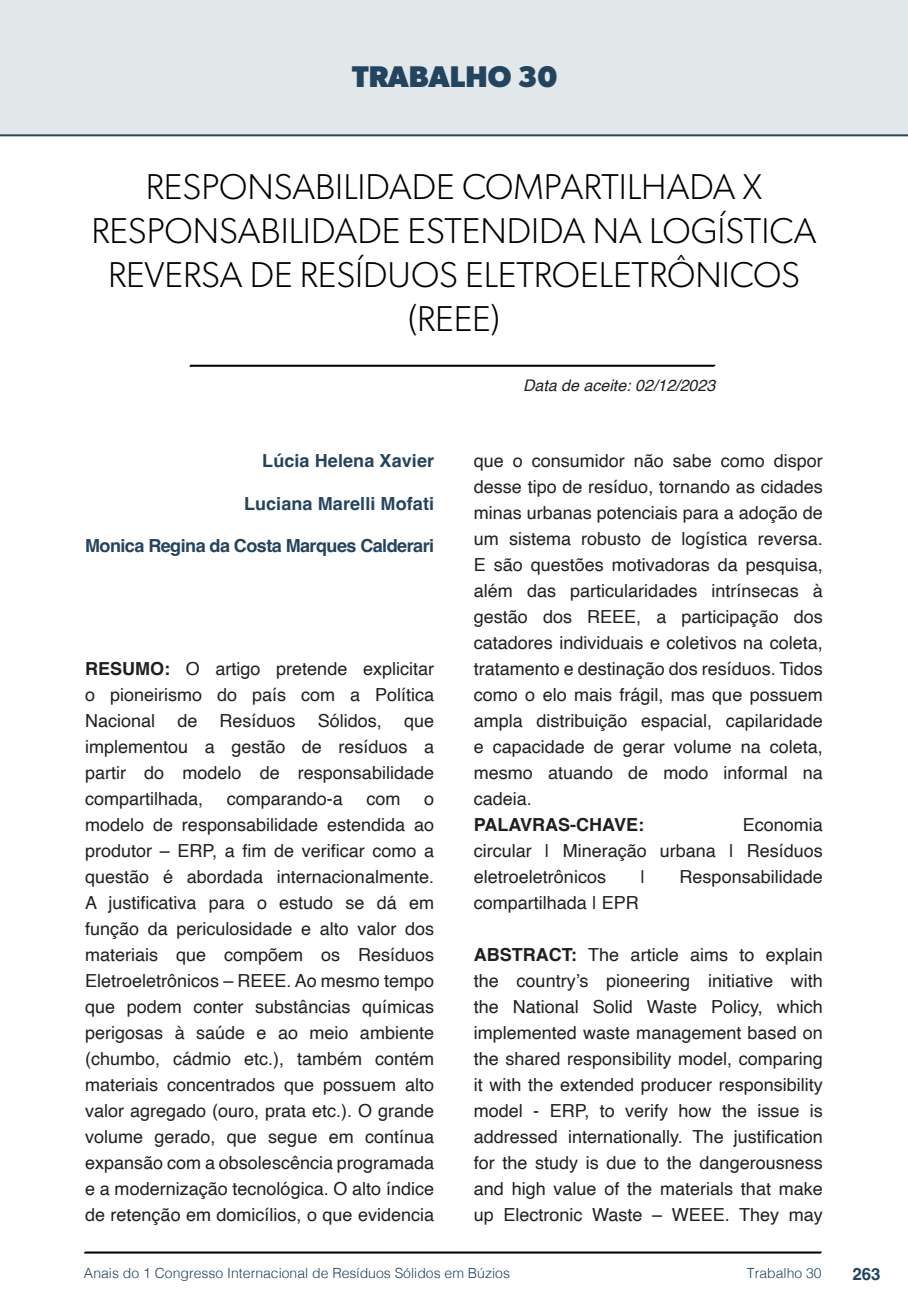
<style>
.page{position:relative;width:908px;height:1304px;background:#fff}
.page>*{position:absolute;margin:0;border:0;box-sizing:border-box;transform-origin:0 0}
.nome_artigos{font:300 36px/44px "Gibson";color:#000;text-align:center}
.capítulos{font:700 30px "Gibson";color:#23445f}
.Resumos_e_PC_TXT{font:18px/26px "Helvetica";color:#231f20;text-align:justify}
.nome_autores{font:700 18px "Helvetica";letter-spacing:.005em;color:#23445f}
.nome_autores-2{font:700 18px "Helvetica";letter-spacing:-.03em;color:#23445f}
.Resumos_e_PC_TXT-2{font:700 18px "Helvetica";color:#231f20}
.t1{font:700 16.8px "Helvetica";color:#23445f}
.t2{font:italic 16px "Helvetica";color:#231f20}
.t3{font:300 14px "Helvetica";color:#23445f}
.s1{font-weight:700}
</style>
<div class="page">
<svg style="left:84px;top:1251px;width:737px;height:3px;background:#515151"></svg>
<svg style="left:189px;top:364px;width:526px;height:3px;background:#4f4f4f"></svg>
<div style="left:0;top:0;width:907px;height:136px;background:#e2e7e9"></div>
<div style="left:44px;top:72px;width:68px;height:61px;background:#e2e7e9"></div>
<p class="capítulos" style="left:352px;top:58px;width:206px">TRABALHO 30</p>
<p class="nome_artigos" style="left:91px;top:164px;width:726px">RESPONSABILIDADE COMPARTILHADA X<br>RESPONSABILIDADE ESTENDIDA NA LOGÍSTICA<br>REVERSA DE RESÍDUOS ELETROELETRÔNICOS (REEE)</p>
<p class="nome_autores" style="left:262px;top:450px;width:173px">Lúcia Helena Xavier</p>
<p class="nome_autores" style="left:244px;top:492px;width:191px">Luciana Marelli Mofati</p>
<p class="nome_autores-2" style="left:85px;top:535px;width:350px">Monica Regina da Costa Marques Calderari</p>
<p class="Resumos_e_PC_TXT" style="left:85px;top:656px;width:350px"><span class="s1">RESUMO:</span> O artigo pretende explicitar o pioneirismo do país com a Política Nacional de Resíduos Sólidos, que implementou a gestão de resíduos a partir do modelo de responsabilidade compartilhada,</p>
<p class="Resumos_e_PC_TXT" style="left:227px;top:786px;width:118px">comparando-a</p>
<p class="Resumos_e_PC_TXT" style="left:366px;top:786px;width:36px">com</p>
<p class="Resumos_e_PC_TXT" style="left:85px;top:786px;width:350px;text-indent:339px">o modelo de responsabilidade estendida ao produtor – ERP, a fim de verificar como a questão é abordada internacionalmente.<br>A justificativa para o estudo se dá em função da periculosidade e alto valor dos materiais que compõem os Resíduos Eletroeletrônicos – REEE. Ao mesmo tempo que podem conter substâncias químicas perigosas à saúde e ao meio ambiente (chumbo, cádmio etc.), também contém materiais concentrados que possuem alto valor agregado (ouro, prata etc.). O grande volume gerado, que segue em contínua expansão com a obsolescência programada e a modernização tecnológica. O alto índice de retenção em domicílios, o que evidencia</p>
<p class="t2" style="left:523px;top:373px;width:194px">Data de aceite: 02/12/2023</p>
<p class="Resumos_e_PC_TXT" style="left:473px;top:448px;width:350px">que o consumidor não sabe como dispor desse tipo de resíduo, tornando as cidades minas urbanas potenciais para a adoção de um sistema robusto de logística reversa.<br>E são questões motivadoras da pesquisa, além das particularidades intrínsecas à gestão dos REEE, a participação dos catadores individuais e coletivos na coleta, tratamento e destinação dos resíduos. Tidos como o elo mais frágil, mas que possuem ampla distribuição espacial, capilaridade e capacidade de gerar volume na coleta, mesmo atuando de modo informal na cadeia.</p>
<p class="Resumos_e_PC_TXT-2" style="left:473px;top:814px;width:172px">PALAVRAS-CHAVE:</p>
<p class="Resumos_e_PC_TXT" style="left:473px;top:812px;width:350px;text-indent:269px">Economia circular | Mineração urbana | Resíduos eletroeletrônicos</p>
<p class="Resumos_e_PC_TXT" style="left:640px;top:864px;width:6px">|</p>
<p class="Resumos_e_PC_TXT" style="left:679px;top:864px;width:145px">Responsabilidade</p>
<p class="Resumos_e_PC_TXT" style="left:473px;top:890px;width:166px">compartilhada | EPR</p>
<p class="Resumos_e_PC_TXT" style="left:473px;top:942px;width:350px"><span class="s1">ABSTRACT:</span> The article aims to explain the country’s pioneering initiative with the National Solid Waste Policy, which implemented waste management based on the shared responsibility model, comparing it with the extended producer responsibility model - ERP, to verify how the issue is addressed internationally. The justification for the study is due to the dangerousness and high value of the materials that make up Electronic Waste – WEEE. They may</p>
<p class="t3" style="left:84px;top:1261px;width:427px">Anais do 1 Congresso Internacional de Resíduos Sólidos em Búzios</p>
<p class="t3" style="left:746px;top:1261px;width:76px">Trabalho 30</p>
<p class="t1" style="left:851px;top:1264px;width:30px">263</p>
</div>
